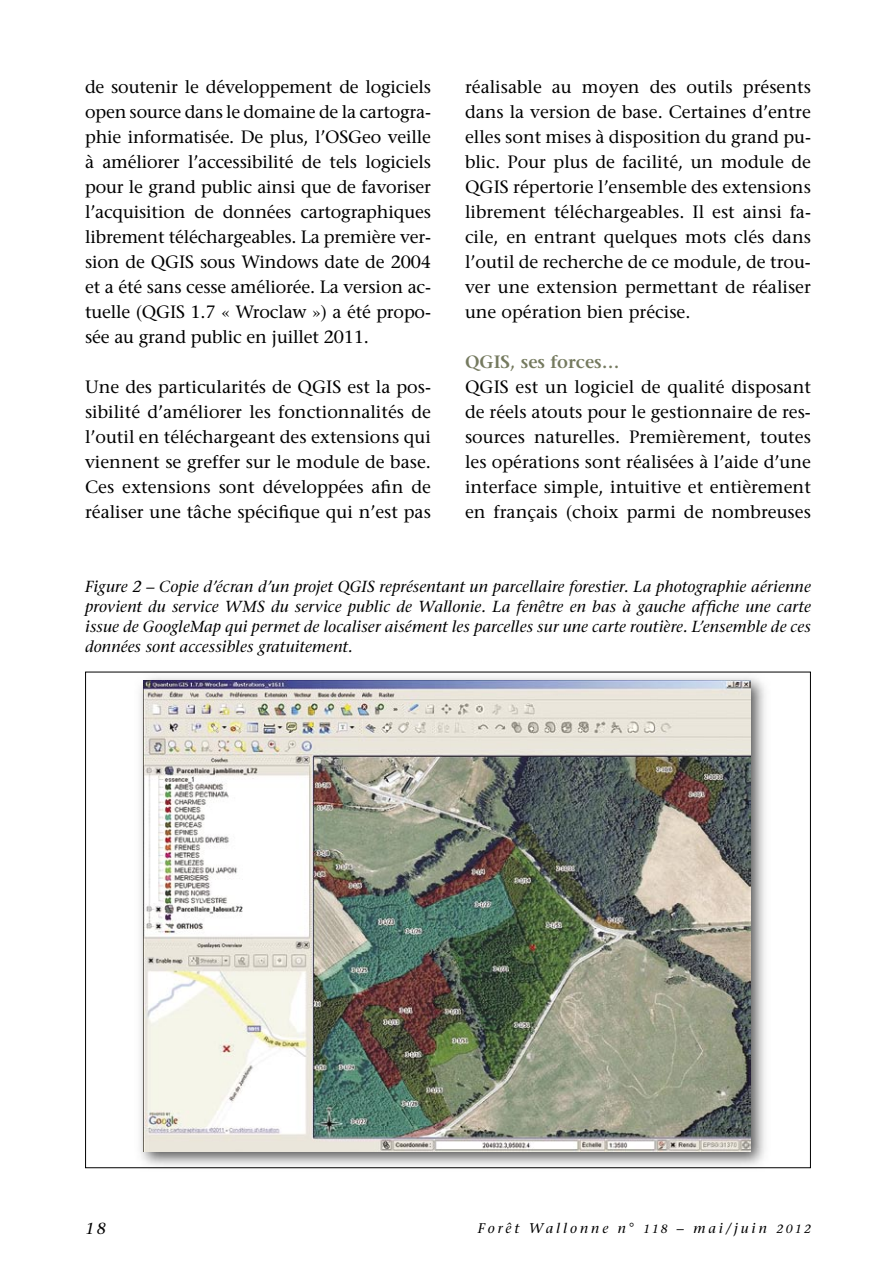
<style>
.page{position:relative;width:879px;height:1276px;background:#fff}
.page>*{position:absolute;margin:0;border:0;box-sizing:border-box;transform-origin:0 0}
.t1{font:17.8px/25px "Stone Serif";color:#000;text-align:justify}
.t2{font:600 17.8px "Stone Serif";color:#757a5f}
.t3{font:italic 16px/20px "Stone Serif";letter-spacing:.01em;color:#000;text-align:justify}
.t4{font:italic 14px "Stone Serif";letter-spacing:.21em;color:#000}
.s1{font-size:12px}
</style>
<div class="page">
<img style="left:85px;top:671px;width:726px;height:497px">
<p class="t1" style="left:85px;top:74px;width:347px">de soutenir le développement de logiciels open source dans le domaine de la cartogra&shy;phie informatisée. De plus, l’OSGeo veille à améliorer l’accessibilité de tels logiciels pour le grand public ainsi que de favoriser l’acquisition de données cartographiques librement téléchargeables. La première ver&shy;sion de QGIS sous Windows date de 2004 et a été sans cesse améliorée. La version ac&shy;tuelle (QGIS 1.7 « Wroclaw ») a été propo&shy;sée au grand public en juillet 2011.</p>
<p class="t1" style="left:85px;top:374px;width:347px">Une des particularités de QGIS est la pos&shy;sibilité d’améliorer les fonctionnalités de l’outil en téléchargeant des extensions qui viennent se greffer sur le module de base.<br>Ces extensions sont développées afin de réaliser une tâche spécifique qui n’est pas</p>
<p class="t1" style="left:465px;top:74px;width:347px">réalisable au moyen des outils présents dans la version de base. Certaines d’entre elles sont mises à disposition du grand pu&shy;blic. Pour plus de facilité, un module de QGIS répertorie l’ensemble des extensions librement téléchargeables. Il est ainsi fa&shy;cile, en entrant quelques mots clés dans l’outil de recherche de ce module, de trou&shy;ver une extension permettant de réaliser une opération bien précise.</p>
<p class="t2" style="left:465px;top:351px;width:156px">QGIS, ses forces…</p>
<p class="t1" style="left:465px;top:374px;width:347px">QGIS est un logiciel de qualité disposant de réels atouts pour le gestionnaire de res&shy;sources naturelles. Premièrement, toutes les opérations sont réalisées à l’aide d’une interface simple, intuitive et entièrement en français (choix parmi de nombreuses</p>
<p class="t3" style="left:85px;top:577px;width:727px">Figure 2 – Copie d’écran d’un projet QGIS représentant un parcellaire forestier. La photographie aérienne provient du service WMS du service public de Wallonie. La fenêtre en bas à gauche affiche une carte issue de GoogleMap qui permet de localiser aisément les parcelles sur une carte routière. L’ensemble de ces données sont accessibles gratuitement.</p>
<p class="t3" style="left:85px;top:1218px;width:22px">18</p>
<p class="t4" style="left:478px;top:1220px;width:335px">Forêt Wallonne n° <span class="s1">118</span> – mai/juin <span class="s1">2012</span></p>
</div>
